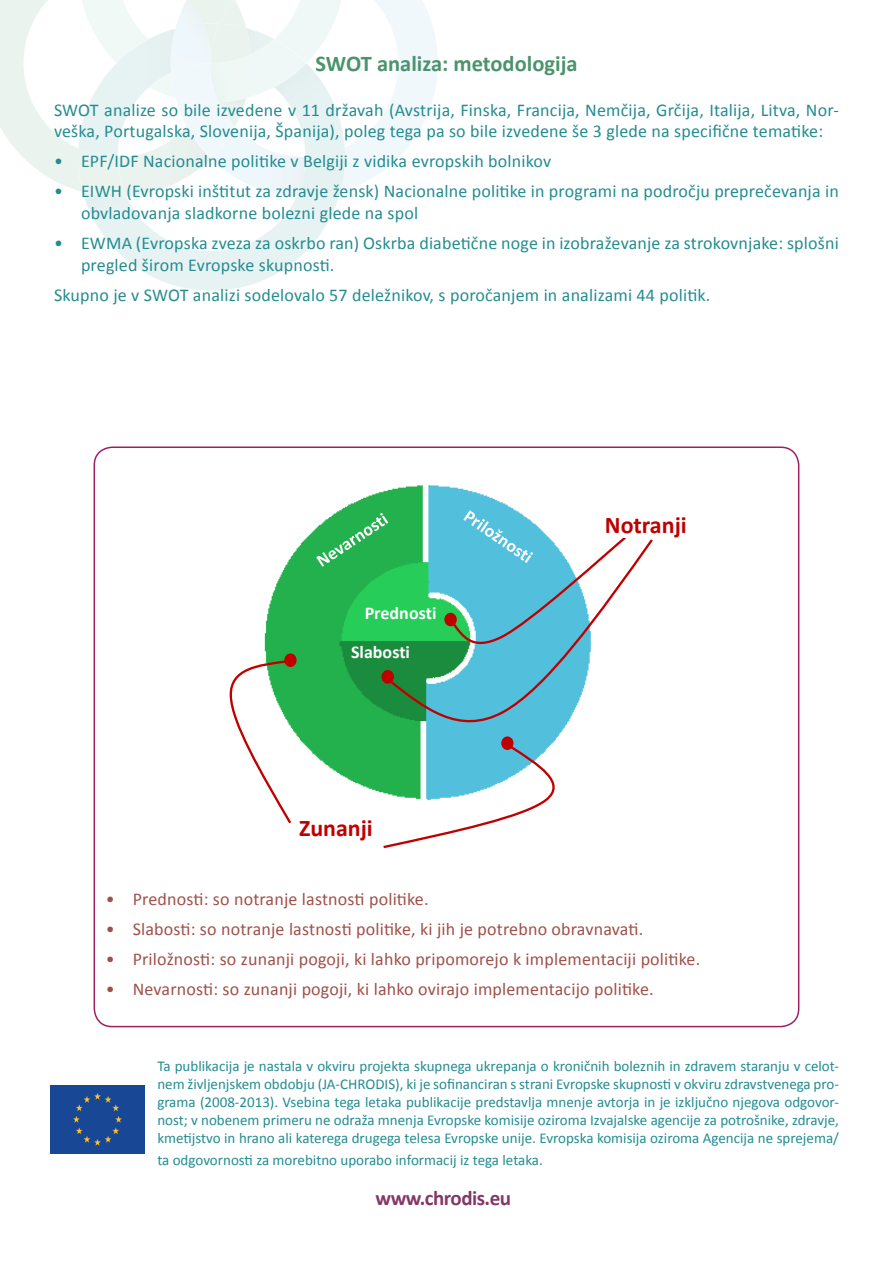
<style>
.page{position:relative;width:893px;height:1263px;background:#fff}
.page>*{position:absolute;margin:0;border:0;box-sizing:border-box;transform-origin:0 0}
.t1{font:700 24px "Calibri";color:#c00000}
.t2{font:700 22.5px "Calibri";color:#4b936c}
.t3{font:700 21px "Calibri";letter-spacing:-.025em;color:#843865}
.t4{font:18px/21.6px "Calibri";letter-spacing:.01em;color:#238c91}
.t5{font:18px "Calibri";letter-spacing:.01em;color:#a05049}
.t6{font:700 18px/38.5px "Calibri";color:#fff}
.t7{font:15px/18px "Calibri";color:#238c91;text-align:justify}
</style>
<div class="page">
<svg style="left:0;top:0;width:438px;height:291px"></svg>
<div style="left:51px;top:1086px;width:93px;height:68px;background:#184895"></div>
<img style="left:264px;top:485px;width:295px;height:308px">
<svg style="left:316px;top:513px;width:72px;height:54px;background:#40bb64"></svg>
<svg style="left:230px;top:659px;width:63px;height:165px"></svg>
<svg style="left:449px;top:510px;width:110px;height:27px"></svg>
<svg style="left:386px;top:537px;width:267px;height:199px"></svg>
<svg style="left:381px;top:743px;width:178px;height:106px"></svg>
<div style="left:285px;top:654px;width:11px;height:12px;background:#c00000;border-radius:50%"></div>
<div style="left:284px;top:653px;width:13px;height:14px;border:1px solid #c00000;border-radius:50%"></div>
<div style="left:445px;top:613px;width:11px;height:12px;background:#c00000;border-radius:50%"></div>
<div style="left:444px;top:613px;width:13px;height:13px;border:1px solid #c00000;border-radius:50%"></div>
<div style="left:382px;top:671px;width:11px;height:12px;background:#c00000;border-radius:50%"></div>
<div style="left:382px;top:670px;width:12px;height:14px;border:1px solid #c00000;border-radius:50%"></div>
<div style="left:502px;top:737px;width:11px;height:12px;background:#c00000;border-radius:50%"></div>
<div style="left:501px;top:736px;width:12px;height:14px;border:1px solid #c00000;border-radius:50%"></div>
<p class="t2" style="left:315px;top:49px;width:263px">SWOT analiza: metodologija</p>
<p class="t4" style="left:54px;top:99px;width:786px">SWOT analize so bile izvedene v 11 državah (Avstrija, Finska, Francija, Nemčija, Grčija, Italija, Litva, Nor&shy;veška, Portugalska, Slovenija, Španija), poleg tega pa so bile izvedene še 3 glede na specifične tematike:</p>
<p class="t4" style="left:54px;top:151px;width:499px">• EPF/IDF Nacionalne politike v Belgiji z vidika evropskih bolnikov</p>
<p class="t4" style="left:81px;top:181px;width:759px;text-indent:-27px">• EIWH (Evropski inštitut za zdravje žensk) Nacionalne politike in programi na področju preprečevanja in obvladovanja sladkorne bolezni glede na spol</p>
<p class="t4" style="left:81px;top:232px;width:759px;text-indent:-27px">• EWMA (Evropska zveza za oskrbo ran) Oskrba diabetične noge in izobraževanje za strokovnjake: splošni pregled širom Evropske skupnosti.</p>
<p class="t4" style="left:54px;top:284px;width:658px">Skupno je v SWOT analizi sodelovalo 57 deležnikov, s poročanjem in analizami 44 politik.</p>
<p class="t6" style="left:351px;top:594px;width:87px;text-indent:14px">Prednosti<br>Slabosti</p>
<p class="t1" style="left:299px;top:813px;width:75px">Zunanji</p>
<p class="t1" style="left:605px;top:503px;width:86px">notranja</p>
<p class="t1" style="left:605px;top:509px;width:83px">Notranji</p>
<p class="t5" style="left:106px;top:887px;width:324px">• Prednosti: so notranje lastnosti politike.</p>
<p class="t5" style="left:106px;top:917px;width:539px">• Slabosti: so notranje lastnosti politike, ki jih je potrebno obravnavati.</p>
<p class="t5" style="left:106px;top:947px;width:596px">• Priložnosti: so zunanji pogoji, ki lahko pripomorejo k implementaciji politike.</p>
<p class="t5" style="left:106px;top:978px;width:549px">• Nevarnosti: so zunanji pogoji, ki lahko ovirajo implementacijo politike.</p>
<p class="t7" style="left:157px;top:1057px;width:683px">Ta publikacija je nastala v okviru projekta skupnega ukrepanja o kroničnih boleznih in zdravem staranju v celot&shy;nem življenjskem obdobju (JA-CHRODIS), ki je sofinanciran s strani Evropske skupnosti v okviru zdravstvenega pro&shy;grama (2008-2013). Vsebina tega letaka publikacije predstavlja mnenje avtorja in je izključno njegova odgovor&shy;nost; v nobenem primeru ne odraža mnenja Evropske komisije oziroma Izvajalske agencije za potrošnike, zdravje, kmetijstvo in hrano ali katerega drugega telesa Evropske unije. Evropska komisija oziroma Agencija ne sprejema/</p>
<p class="t7" style="left:157px;top:1150px;width:387px">ta odgovornosti za morebitno uporabo informacij iz tega letaka.</p>
<p class="t3" style="left:375px;top:1184px;width:137px">www.chrodis.eu</p>
</div>
